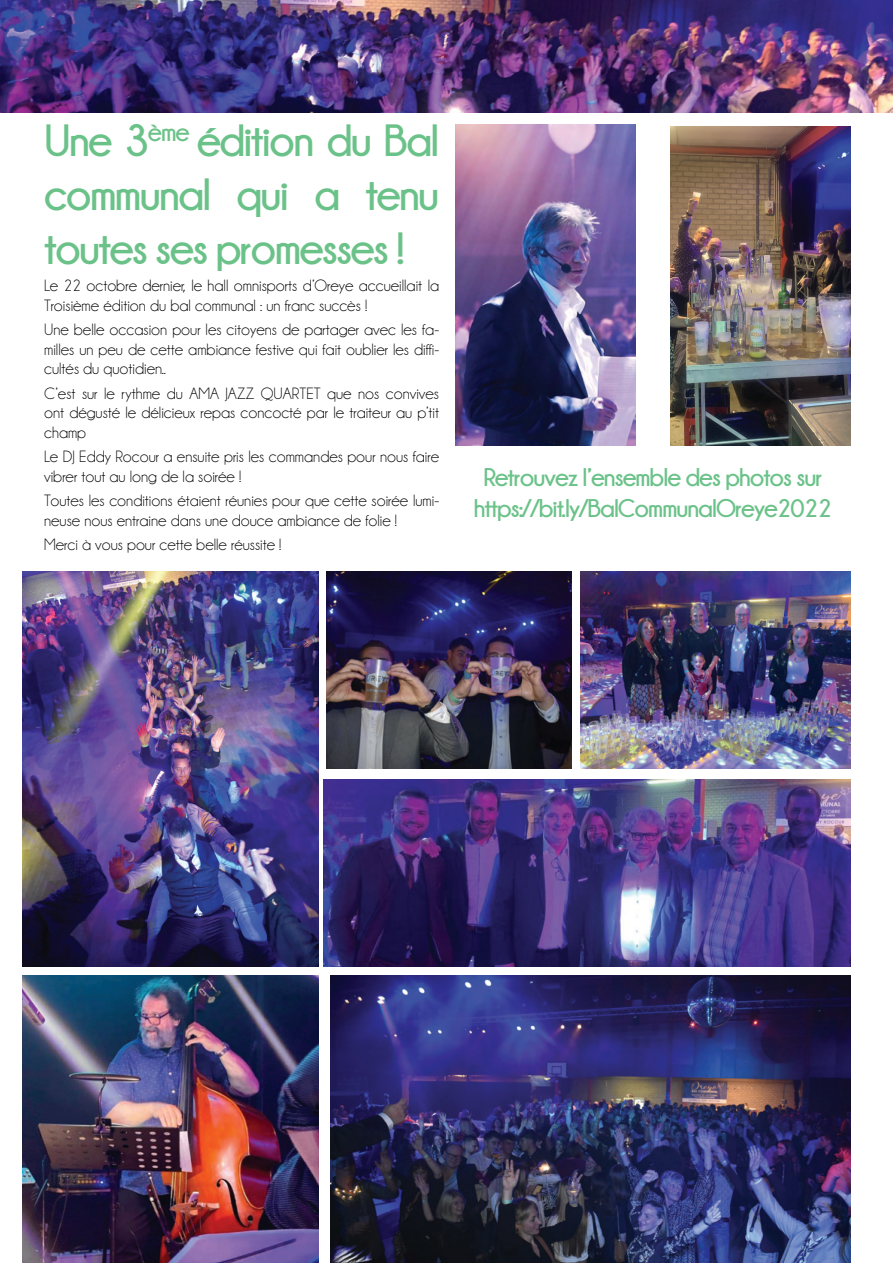
<style>
.page{position:relative;width:893px;height:1263px;background:#fff}
.page>*{position:absolute;margin:0;border:0;box-sizing:border-box;transform-origin:0 0}
.t1{font:700 45px/54px "Champagne&Limousines";letter-spacing:-.04em;color:#6bc289;text-align:justify}
.t2{font:700 25.5px/30.6px "Champagne&Limousines";letter-spacing:-.04em;color:#6bc289;text-align:center}
.t3{font:16.5px/19.8px "Champagne&Limousines";color:#000}
</style>
<div class="page">
<img style="left:0;top:0;width:893px;height:113px">
<img style="left:22px;top:571px;width:296px;height:395px">
<img style="left:326px;top:571px;width:246px;height:198px">
<img style="left:22px;top:976px;width:296px;height:287px">
<img style="left:580px;top:571px;width:270px;height:198px">
<img style="left:455px;top:124px;width:181px;height:322px">
<img style="left:670px;top:127px;width:180px;height:319px">
<img style="left:324px;top:780px;width:526px;height:186px">
<img style="left:331px;top:976px;width:519px;height:287px">
<h1 class="t1" style="left:44px;top:113px;width:397px">Une 3<sup>ème</sup> édition du Bal communal qui a tenu toutes ses promesses !</h1>
<p class="t3" style="left:44px;top:276px;width:396px">Le 22 octobre dernier, le hall omnisports d’Oreye accueillait la<br>Troisième édition du bal communal : un franc succès !</p>
<p class="t3" style="left:44px;top:320px;width:396px;text-align:justify">Une belle occasion pour les citoyens de partager avec les fa&shy;milles un peu de cette ambiance festive qui fait oublier les diffi&shy;cultés du quotidien..</p>
<p class="t3" style="left:44px;top:383px;width:396px;text-align:justify">C’est sur le rythme du AMA JAZZ QUARTET que nos convives ont dégusté le délicieux repas concocté par le traiteur au p’tit champ</p>
<p class="t3" style="left:44px;top:447px;width:396px">Le DJ Eddy Rocour a ensuite pris les commandes pour nous faire vibrer tout au long de la soirée !</p>
<p class="t3" style="left:44px;top:491px;width:396px">Toutes les conditions étaient réunies pour que cette soirée lumi&shy;neuse nous entraine dans une douce ambiance de folie !</p>
<p class="t3" style="left:44px;top:535px;width:239px">Merci à vous pour cette belle réussite !</p>
<h2 class="t2" style="left:474px;top:461px;width:360px">Retrouvez l’ensemble des photos sur https://bit.ly/BalCommunalOreye2022</h2>
</div>
